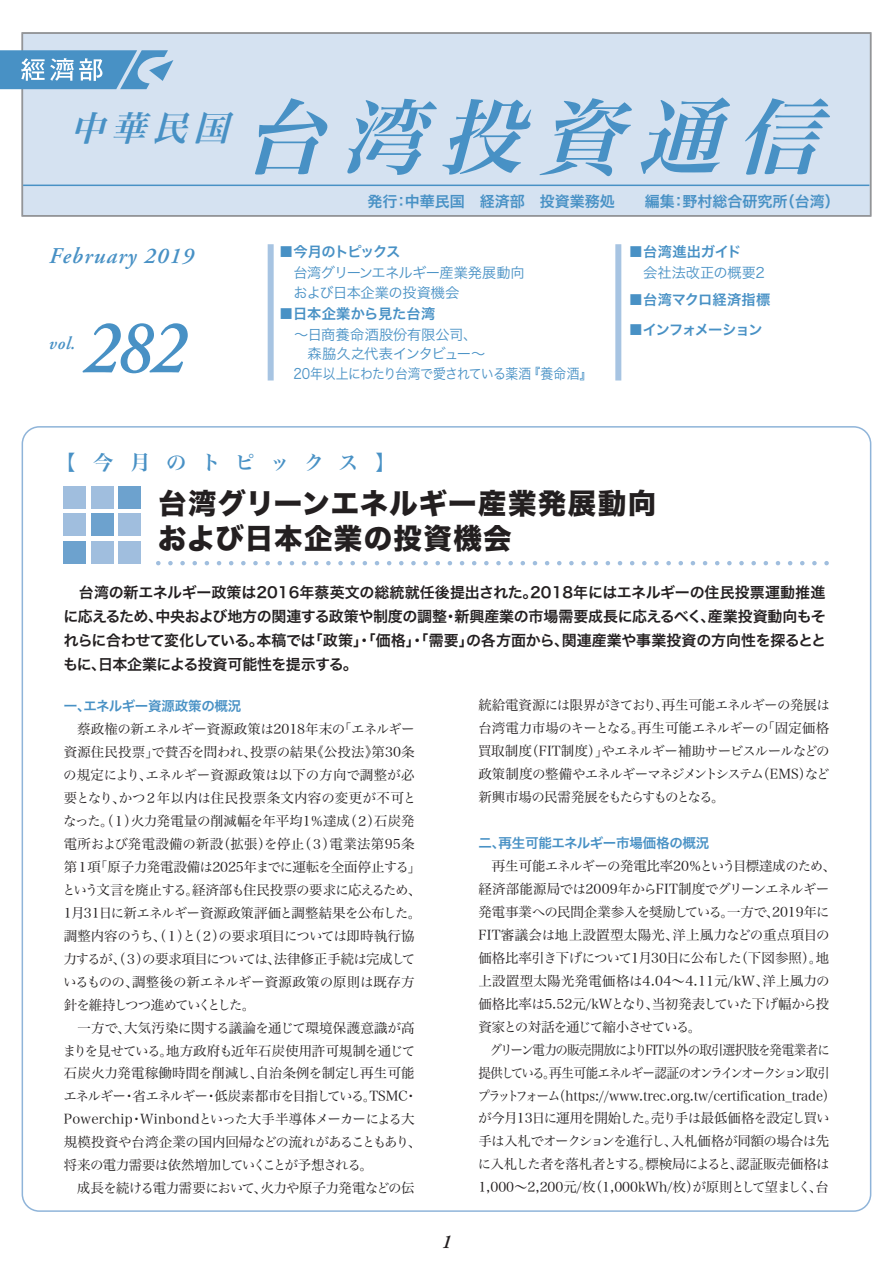
<style>
.page{position:relative;width:893px;height:1263px;background:#fff}
.page>*{position:absolute;margin:0;border:0;box-sizing:border-box;transform-origin:0 0}
.t1{font:italic 82.5px "Hira Min Pro W6";color:#4891c5}
.t2{font:italic 600 76.5px "Adobe Garamond Pro";color:#4891c5;scale:.9 1}
.t3{font:italic 34.5px "Hira Min Pro W6";color:#4891c5}
.t4{font:28.5px/34.5px "Hira Kaku Std W8";letter-spacing:.045em;color:#231f20}
.t5{font:italic 600 22.5px "Adobe Garamond Pro";letter-spacing:.05em;color:#4891c5}
.t6{font:20.25px "Hira Min Pro W6";letter-spacing:.695em;color:#4891c5}
.t7{font:italic 600 19.5px "Adobe Garamond Pro";color:#231f20}
.t8{font:italic 600 18px "Adobe Garamond Pro";color:#4891c5}
.t9{font:15px/24px "Hira Kaku Pro W6";letter-spacing:-.015em;color:#231f20;text-align:justify}
.t10{font:15px "Hira Kaku Pro N W6";color:#4891c5}
.t11{font:14.25px/19.5px "Hira Kaku Pro W3";letter-spacing:-.025em;color:#4891c5}
.t12{font:14.25px "Hira Kaku Pro W3";letter-spacing:-.025em;color:#4891c5;scale:.9 1}
.t13{font:14.25px "Hira Kaku Pro W6";color:#4891c5}
.t14{font:14.25px "Hira Kaku Pro W3";letter-spacing:-.045em;color:#4891c5}
.t15{font:14.25px "Hira Kaku Pro W3";letter-spacing:-.005em;color:#4891c5}
.t16{font:14.25px "Hira Kaku Pro W6";letter-spacing:.015em;color:#4891c5}
.t17{font:14.25px "Hira Kaku Pro W6";letter-spacing:-.075em;color:#4891c5}
.t18{font:14.25px "Hira Kaku Pro W6";letter-spacing:-.09em;color:#4891c5}
.t19{font:13.5px/23px "Hira Min Pro W3";letter-spacing:-.035em;color:#231f20}
.t20{font:13.5px/23px "Hira Min Pro W3";letter-spacing:-.035em;color:#231f20;text-align:center;scale:.93 1}
.t21{font:13.5px "Hira Kaku Pro W6";letter-spacing:-.02em;color:#4891c5}
</style>
<div class="page">
<div style="left:22px;top:32px;width:849px;height:185px;background:#d5e2f1"></div>
<div style="left:22px;top:32px;width:849px;height:185px;border:2px solid #939598"></div>
<hr style="left:23px;top:185px;width:846px;height:1px;background:#4891c5">
<svg style="left:0;top:50px;width:173px;height:39px"></svg>
<div style="left:615px;top:244px;width:6px;height:136px;background:#a7c4e2"></div>
<svg style="left:158px;top:561px;width:671px;height:4px"></svg>
<div style="left:268px;top:244px;width:6px;height:136px;background:#a7c4e2"></div>
<div style="left:64px;top:541px;width:22px;height:22px;background:#6da2ce"></div>
<div style="left:64px;top:514px;width:22px;height:22px;background:#a0bede"></div>
<div style="left:64px;top:487px;width:22px;height:22px;background:#a0bede"></div>
<div style="left:91px;top:541px;width:22px;height:22px;background:#a0bede"></div>
<div style="left:91px;top:514px;width:22px;height:22px;background:#6da2ce"></div>
<div style="left:91px;top:487px;width:22px;height:22px;background:#a0bede"></div>
<div style="left:118px;top:541px;width:22px;height:22px;background:#a0bede"></div>
<div style="left:118px;top:514px;width:22px;height:22px;background:#a0bede"></div>
<div style="left:118px;top:487px;width:22px;height:22px;background:#6da2ce"></div>
<h3 class="t3" style="left:70px;top:97px;width:175px">中華民国</h3>
<h1 class="t1" style="left:241px;top:64px;width:615px">台湾投資通信</h1>
<p class="t10" style="left:368px;top:188px;width:474px">発行：中華民国　経済部　投資業務処　　編集：野村総合研究所（台湾）</p>
<h3 class="t5" style="left:49px;top:243px;width:146px">February 2019</h3>
<h3 class="t8" style="left:49px;top:333px;width:28px">vol.</h3>
<h2 class="t2" style="left:84px;top:304px;width:115px">282</h2>
<p class="t18" style="left:279px;top:239px;width:123px">■今月のトピックス</p>
<p class="t11" style="left:279px;top:262px;width:247px;text-indent:14px">台湾グリーンエネルギー産業発展動向　および日本企業の投資機会</p>
<p class="t13" style="left:279px;top:300px;width:158px">■日本企業から見た台湾</p>
<p class="t15" style="left:294px;top:322px;width:185px">～日商養命酒股份有限公司、</p>
<p class="t14" style="left:279px;top:341px;width:207px">　　森脇久之代表インタビュー～</p>
<p class="t12" style="left:294px;top:360px;width:333px">20年以上にわたり台湾で愛されている薬酒『養命酒』</p>
<p class="t13" style="left:629px;top:239px;width:114px">■台湾進出ガイド</p>
<p class="t11" style="left:643px;top:262px;width:123px">会社法改正の概要2</p>
<p class="t16" style="left:629px;top:287px;width:143px">■台湾マクロ経済指標</p>
<p class="t17" style="left:629px;top:317px;width:135px">■インフォメーション</p>
<h3 class="t6" style="left:56px;top:445px;width:341px">【今月のトピックス】</h3>
<h3 class="t4" style="left:158px;top:487px;width:500px">台湾グリーンエネルギー産業発展動向および日本企業の投資機会</h3>
<p class="t9" style="left:63px;top:580px;width:764px">　台湾の新エネルギー政策は2016年蔡英文の総統就任後提出された。2018年にはエネルギーの住民投票運動推進に応えるため、中央および地方の関連する政策や制度の調整・新興産業の市場需要成長に応えるべく、産業投資動向もそれらに合わせて変化している。本稿では「政策」・「価格」・「需要」の各方面から、関連産業や事業投資の方向性を探るとともに、日本企業による投資可能性を提示する。</p>
<p class="t19" style="left:478px;top:692px;width:353px;text-align:justify">統給電資源には限界がきており、再生可能エネルギーの発展は台湾電力市場のキーとなる。再生可能エネルギーの「固定価格買取制度（FIT制度）」やエネルギー補助サービスルールなどの政策制度の整備やエネルギーマネジメントシステム（EMS）など新興市場の民需発展をもたらすものとなる。</p>
<p class="t21" style="left:478px;top:831px;width:232px">二、再生可能エネルギー市場価格の概況</p>
<p class="t19" style="left:478px;top:853px;width:359px">　再生可能エネルギーの発電比率20％という目標達成のため、経済部能源局では2009年からFIT制度でグリーンエネルギー発電事業への民間企業参入を奨励している。一方で、2019年にFIT審議会は地上設置型太陽光、洋上風力などの重点項目の価格比率引き下げについて1月30日に公布した（下図参照）。地上設置型太陽光発電価格は4.04～4.11元/kW、洋上風力の価格比率は5.52元/kWとなり、当初発表していた下げ幅から投資家との対話を通じて縮小させている。</p>
<p class="t20" style="left:477px;top:1037px;width:387px">グリーン電力の販売開放によりFIT以外の取引選択肢を発電業者に<br>提供している。再生可能エネルギー認証のオンラインオークション取引プラットフォーム（https://www.trec.org.tw/certification_trade）が今月13日に運用を開始した。売り手は最低価格を設定し買い手は入札でオークションを進行し、入札価格が同額の場合は先に入札した者を落札者とする。標検局によると、認証販売価格は1,000～2,200元/枚（1,000kWh/枚）が原則として望ましく、台</p>
<p class="t21" style="left:64px;top:694px;width:179px">一、エネルギー資源政策の概況</p>
<p class="t19" style="left:62px;top:716px;width:361px;text-indent:15px">蔡政権の新エネルギー資源政策は2018年末の「エネルギー資源住民投票」で賛否を問われ、投票の結果《公投法》第30条の規定により、エネルギー資源政策は以下の方向で調整が必要となり、かつ２年以内は住民投票条文内容の変更が不可となった。（１）火力発電量の削減幅を年平均1％達成（２）石炭発電所および発電設備の新設（拡張）を停止（３）電業法第95条第１項「原子力発電設備は2025年までに運転を全面停止する」という文言を廃止する。経済部も住民投票の要求に応えるため、1月31日に新エネルギー資源政策評価と調整結果を公布した。調整内容のうち、（１）と（２）の要求項目については即時執行協力するが、（３）の要求項目については、法律修正手続は完成しているものの、調整後の新エネルギー資源政策の原則は既存方針を維持しつつ進めていくとした。<br>　一方で、大気汚染に関する議論を通じて環境保護意識が高まりを見せている。地方政府も近年石炭使用許可規制を通じて石炭火力発電稼働時間を削減し、自治条例を制定し再生可能エネルギー・省エネルギー・低炭素都市を目指している。TSMC・Powerchip・Winbondといった大手半導体メーカーによる大規模投資や台湾企業の国内回帰などの流れがあることもあり、将来の電力需要は依然増加していくことが予想される。<br>　成長を続ける電力需要において、火力や原子力発電などの伝</p>
<h3 class="t7" style="left:442px;top:1230px;width:11px">1</h3>
</div>
